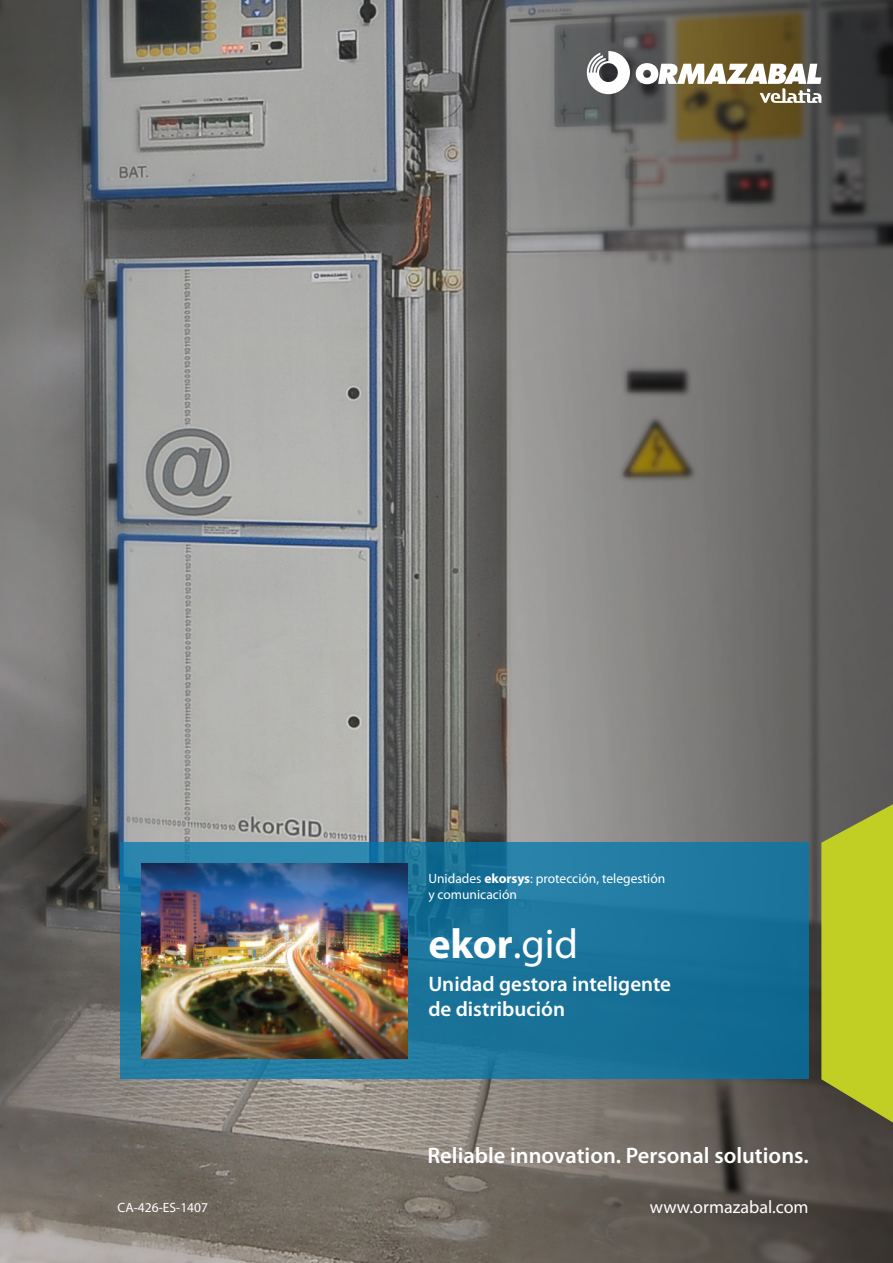
<style>
.page{position:relative;width:893px;height:1263px;background:#fff}
.page>*{position:absolute;margin:0;border:0;box-sizing:border-box;transform-origin:0 0}
.t1{font:700 42px "Myriad Pro";color:#fff}
.t2{font:600 22.5px "Myriad Pro";color:#fff}
.Subtitle{font:600 21px/25.2px "Myriad Pro";color:#fff}
.Web{font:18px "Myriad Pro";color:#fff}
.Supertítle{font:13.5px/16.2px "Myriad Pro";color:#fff}
.Part_Number{font:13.5px "Myriad Pro";color:#fff}
.s1{font-weight:700}
.s2{font-weight:400}
</style>
<div class="page">
<img style="left:0;top:0;width:893px;height:1263px">
<svg style="left:120px;top:843px;width:689px;height:236px;background:#1c7399"></svg>
<svg style="left:821px;top:804px;width:72px;height:318px;background:#b2bd28"></svg>
<img style="left:141px;top:864px;width:266px;height:194px">
<svg style="left:587px;top:51px;width:43px;height:43px"></svg>
<svg style="left:636px;top:63px;width:185px;height:40px"></svg>
<p class="Supertítle" style="left:428px;top:870px;width:239px">Unidades <span class="s1">ekorsys</span>: protección, telegestión y comunicación</p>
<p class="t1" style="left:428px;top:916px;width:151px">ekor<span class="s2">.gid</span></p>
<p class="Subtitle" style="left:428px;top:971px;width:244px">Unidad gestora inteligente de distribución</p>
<p class="t2" style="left:427px;top:1141px;width:383px">Reliable innovation. Personal solutions.</p>
<p class="Part_Number" style="left:118px;top:1199px;width:92px">CA-426-ES-1407</p>
<p class="Web" style="left:650px;top:1195px;width:160px">www.ormazabal.com</p>
</div>
